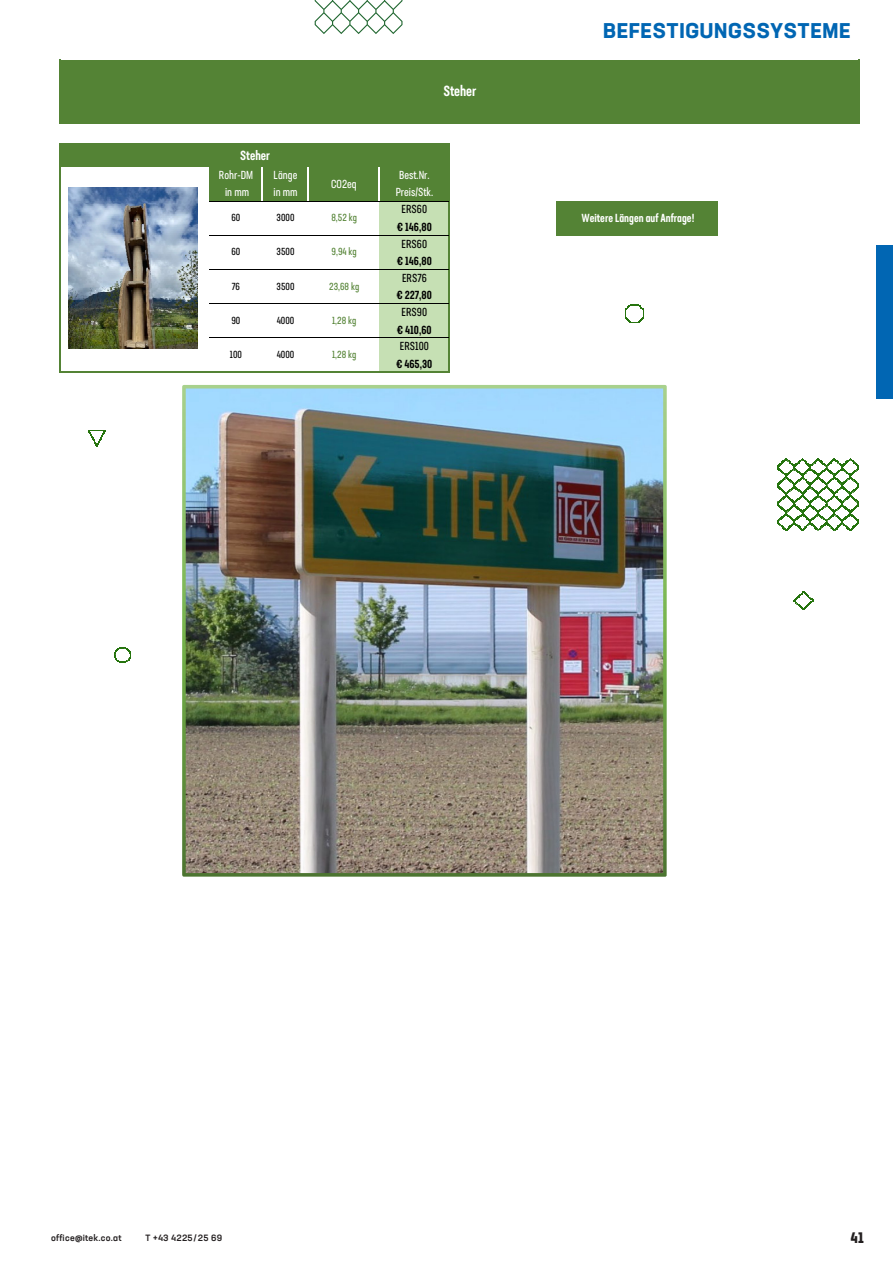
<style>
.page{position:relative;width:893px;height:1263px;background:#fff}
.page>*{position:absolute;margin:0;border:0;box-sizing:border-box;transform-origin:0 0}
.t1{font:700 21px "Neusa Next Pro";letter-spacing:.04em;color:#0166b3}
.t2{font:700 condensed 15px "Neusa Next Pro";color:#231f20}
.t3{font:500 14.55px "Neusa Next Pro Compact";color:#fff}
.t4{font:500 13.05px "Neusa Next Pro Compact";color:#fff}
.t5{font:500 11.55px/17.1px "Neusa Next Pro Compact";letter-spacing:.005em;color:#000;text-align:center}
.t6{font:11.55px/16.2px "Neusa Next Pro Compact";color:#fff;text-align:center}
.t7{font:500 11.55px "Neusa Next Pro Compact";letter-spacing:.005em;color:#fff}
.t8{font:10.2px "Neusa Next Pro Compact";color:#548335}
.t9{font:10.2px "Neusa Next Pro Compact";letter-spacing:.005em;color:#000}
.t10{font:500 9px "Neusa Next Pro";letter-spacing:.025em;color:#231f20}
.s1{font-weight:400}
</style>
<div class="page">
<div style="left:61px;top:60px;width:798px;height:64px;background:#548335"></div>
<div style="left:61px;top:144px;width:388px;height:23px;background:#548335"></div>
<div style="left:209px;top:167px;width:240px;height:17px;background:#548335"></div>
<div style="left:209px;top:184px;width:240px;height:17px;background:#548335"></div>
<div style="left:379px;top:201px;width:70px;height:17px;background:#c6e0b4"></div>
<div style="left:556px;top:201px;width:162px;height:17px;background:#548335"></div>
<div style="left:379px;top:218px;width:70px;height:17px;background:#c6e0b4"></div>
<div style="left:556px;top:218px;width:162px;height:17px;background:#548335"></div>
<div style="left:379px;top:235px;width:70px;height:17px;background:#c6e0b4"></div>
<div style="left:379px;top:252px;width:70px;height:18px;background:#c6e0b4"></div>
<div style="left:379px;top:269px;width:70px;height:18px;background:#c6e0b4"></div>
<div style="left:379px;top:287px;width:70px;height:17px;background:#c6e0b4"></div>
<div style="left:379px;top:304px;width:70px;height:17px;background:#c6e0b4"></div>
<div style="left:379px;top:321px;width:70px;height:17px;background:#c6e0b4"></div>
<div style="left:379px;top:338px;width:70px;height:17px;background:#c6e0b4"></div>
<div style="left:379px;top:355px;width:70px;height:17px;background:#c6e0b4"></div>
<hr style="left:60px;top:60px;width:1px;height:64px;background:#548335">
<hr style="left:60px;top:144px;width:1px;height:229px;background:#548335">
<hr style="left:858px;top:60px;width:2px;height:64px;background:#548335">
<hr style="left:449px;top:145px;width:1px;height:228px;background:#548335">
<hr style="left:261px;top:167px;width:2px;height:34px;background:#fff">
<hr style="left:308px;top:167px;width:1px;height:34px;background:#fff">
<hr style="left:378px;top:167px;width:2px;height:34px;background:#fff">
<hr style="left:61px;top:144px;width:389px;height:1px;background:#548335">
<hr style="left:209px;top:201px;width:240px;height:1px;background:#000">
<hr style="left:209px;top:235px;width:240px;height:1px;background:#000">
<hr style="left:209px;top:269px;width:240px;height:1px;background:#000">
<hr style="left:209px;top:304px;width:240px;height:1px;background:#000">
<hr style="left:209px;top:338px;width:240px;height:1px;background:#000">
<hr style="left:61px;top:371px;width:389px;height:2px;background:#548335">
<img style="left:182px;top:385px;width:485px;height:492px">
<img style="left:68px;top:188px;width:130px;height:161px">
<svg style="left:625px;top:305px;width:19px;height:18px"></svg>
<svg style="left:794px;top:591px;width:20px;height:19px"></svg>
<svg style="left:778px;top:459px;width:81px;height:72px"></svg>
<svg style="left:88px;top:430px;width:17px;height:17px"></svg>
<svg style="left:114px;top:647px;width:17px;height:16px"></svg>
<svg style="left:315px;top:0;width:87px;height:34px"></svg>
<div style="left:876px;top:245px;width:17px;height:153px;background:#0166b3"></div>
<p class="t3" style="left:443px;top:85px;width:35px">Steher</p>
<p class="t4" style="left:240px;top:150px;width:31px">Steher</p>
<p class="t6" style="left:219px;top:168px;width:36px">Rohr-DM in mm</p>
<p class="t9" style="left:231px;top:213px;width:10px">60</p>
<p class="t6" style="left:274px;top:168px;width:26px;text-align:left">Länge in mm</p>
<p class="t9" style="left:277px;top:213px;width:19px">3000</p>
<p class="t6" style="left:331px;top:176px;width:27px">CO2eq</p>
<p class="t6" style="left:396px;top:168px;width:39px">Best.Nr.<br>Preis/Stk.</p>
<p class="t8" style="left:331px;top:213px;width:27px">8,52 kg</p>
<p class="t5" style="left:396px;top:202px;width:37px"><span class="s1">ERS60<br></span>€ 146,80<br><span class="s1">ERS60<br></span>€ 146,80<br><span class="s1">ERS76<br></span>€ 227,80<br><span class="s1">ERS90<br></span>€ 410,60<br><span class="s1">ERS100 </span>€ 465,30</p>
<p class="t9" style="left:231px;top:248px;width:10px">60</p>
<p class="t9" style="left:277px;top:248px;width:19px">3500</p>
<p class="t8" style="left:332px;top:248px;width:27px">9,94 kg</p>
<p class="t8" style="left:329px;top:282px;width:32px">23,68 kg</p>
<p class="t8" style="left:332px;top:316px;width:26px">1,28 kg</p>
<p class="t8" style="left:332px;top:350px;width:26px">1,28 kg</p>
<p class="t9" style="left:232px;top:282px;width:10px">76</p>
<p class="t9" style="left:231px;top:316px;width:10px">90</p>
<p class="t9" style="left:230px;top:350px;width:14px">100</p>
<p class="t9" style="left:277px;top:282px;width:19px">3500</p>
<p class="t9" style="left:277px;top:316px;width:19px">4000</p>
<p class="t9" style="left:277px;top:350px;width:19px">4000</p>
<h1 class="t1" style="left:603px;top:17px;width:249px">BEFESTIGUNGSSYSTEME</h1>
<p class="t7" style="left:581px;top:213px;width:115px">Weitere Längen auf Anfrage!</p>
<p class="t10" style="left:51px;top:1232px;width:72px">office@itek.co.at</p>
<p class="t10" style="left:146px;top:1232px;width:78px">T +43 4225/25 69</p>
<p class="t2" style="left:850px;top:1228px;width:15px">41</p>
</div>
